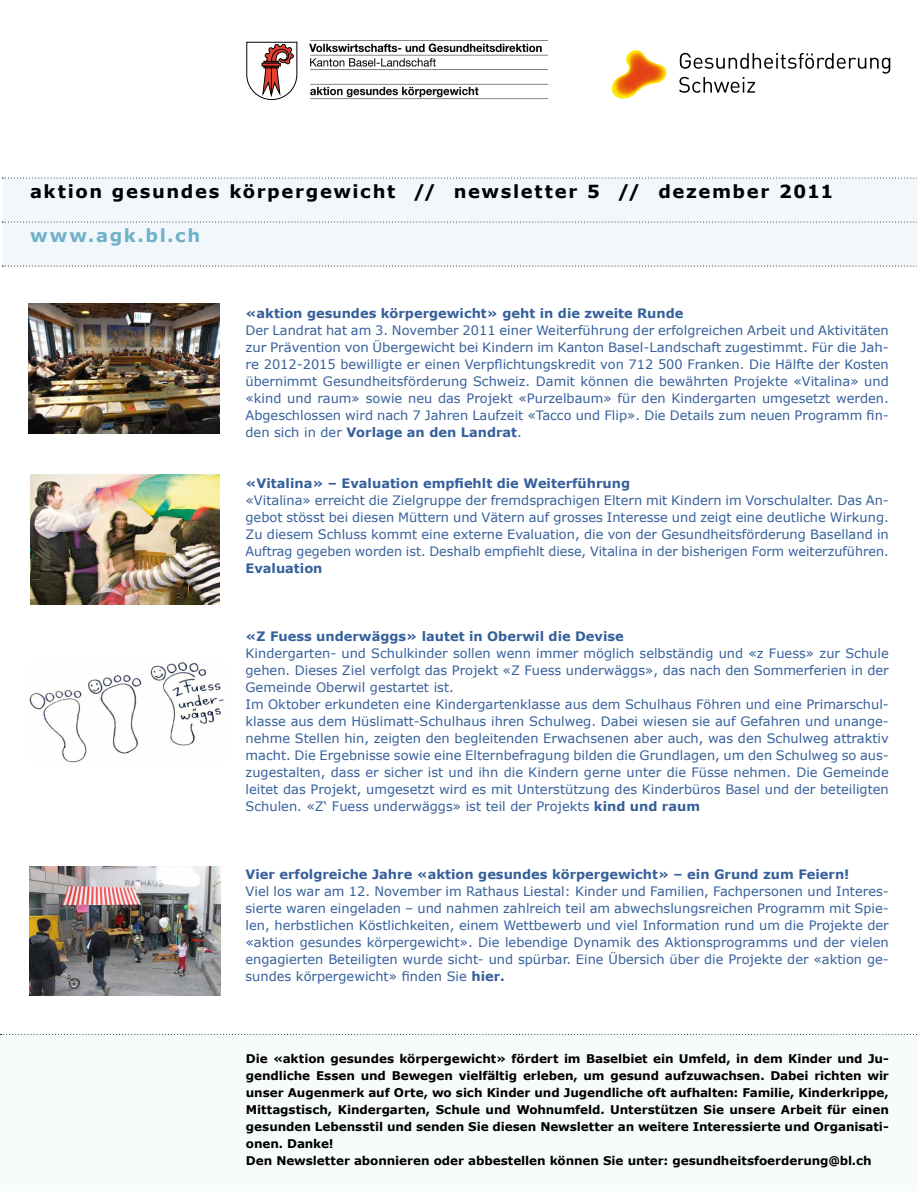
<style>
.page{position:relative;width:917px;height:1191px;background:#fff}
.page>*{position:absolute;margin:0;border:0;box-sizing:border-box;transform-origin:0 0}
.t1{font:700 18px "Verdana";letter-spacing:.085em;color:#000}
.t2{font:700 18px "Verdana";letter-spacing:.095em;color:#70b1c9}
.t3{font:13px/17px "Verdana";color:#36609b;text-align:justify}
.t4{font:700 13px "Verdana";color:#36609b}
.t5{font:700 12px/17px "Verdana";letter-spacing:-.01em;color:#000}
.s1{font-weight:700}
</style>
<div class="page">
<div style="left:0;top:1033px;width:916px;height:158px;background:#f8fbfc"></div>
<div style="left:3px;top:178px;width:914px;height:89px;background:#f1f7fa"></div>
<svg style="left:2px;top:177px;width:915px;height:1px"></svg>
<svg style="left:2px;top:221px;width:915px;height:1px"></svg>
<svg style="left:2px;top:265px;width:915px;height:1px"></svg>
<svg style="left:0;top:1034px;width:917px;height:1px"></svg>
<svg style="left:679px;top:53px;width:211px;height:40px"></svg>
<img style="left:611px;top:50px;width:56px;height:49px">
<img style="left:309px;top:43px;width:238px;height:56px">
<svg style="left:246px;top:42px;width:51px;height:59px"></svg>
<img style="left:30px;top:474px;width:189px;height:130px">
<img style="left:29px;top:866px;width:191px;height:130px">
<img style="left:28px;top:303px;width:192px;height:131px">
<img style="left:30px;top:661px;width:194px;height:101px">
<h1 class="t1" style="left:30px;top:180px;width:804px">aktion gesundes körpergewicht // newsletter 5 // dezember 2011</h1>
<h1 class="t2" style="left:30px;top:224px;width:172px">www.agk.bl.ch</h1>
<p class="t4" style="left:245px;top:304px;width:439px">«aktion gesundes körpergewicht» geht in die zweite Runde</p>
<p class="t3" style="left:245px;top:321px;width:645px">Der Landrat hat am 3. November 2011 einer Weiterführung der erfolgreichen Arbeit und Aktivitäten zur Prävention von Übergewicht bei Kindern im Kanton Basel-Landschaft zugestimmt. Für die Jah&shy;re 2012-2015 bewilligte er einen Verpflichtungskredit von 712 500 Franken. Die Hälfte der Kosten übernimmt Gesundheitsförderung Schweiz. Damit können die bewährten Projekte «Vitalina» und «kind und raum» sowie neu das Projekt «Purzelbaum» für den Kindergarten umgesetzt werden.<br>Abgeschlossen wird nach 7 Jahren Laufzeit «Tacco und Flip». Die Details zum neuen Programm fin&shy;den sich in der <span class="s1">Vorlage an den Landrat</span>.</p>
<p class="t4" style="left:245px;top:475px;width:386px">«Vitalina» – Evaluation empfiehlt die Weiterführung</p>
<p class="t3" style="left:245px;top:491px;width:645px">«Vitalina» erreicht die Zielgruppe der fremdsprachigen Eltern mit Kindern im Vorschulalter. Das An&shy;gebot stösst bei diesen Müttern und Vätern auf grosses Interesse und zeigt eine deutliche Wirkung.<br>Zu diesem Schluss kommt eine externe Evaluation, die von der Gesundheitsförderung Baselland in Auftrag gegeben worden ist. Deshalb empfiehlt diese, Vitalina in der bisherigen Form weiterzuführen.</p>
<p class="t4" style="left:245px;top:560px;width:78px">Evaluation</p>
<p class="t4" style="left:245px;top:628px;width:380px">«Z Fuess underwäggs» lautet in Oberwil die Devise</p>
<p class="t3" style="left:245px;top:644px;width:645px;text-align:left">Kindergarten- und Schulkinder sollen wenn immer möglich selbständig und «z Fuess» zur Schule gehen. Dieses Ziel verfolgt das Projekt «Z Fuess underwäggs», das nach den Sommerferien in der Gemeinde Oberwil gestartet ist.<br>Im Oktober erkundeten eine Kindergartenklasse aus dem Schulhaus Föhren und eine Primarschul&shy;klasse aus dem Hüslimatt-Schulhaus ihren Schulweg. Dabei wiesen sie auf Gefahren und unange&shy;nehme Stellen hin, zeigten den begleitenden Erwachsenen aber auch, was den Schulweg attraktiv macht. Die Ergebnisse sowie eine Elternbefragung bilden die Grundlagen, um den Schulweg so aus&shy;zugestalten, dass er sicher ist und ihn die Kindern gerne unter die Füsse nehmen. Die Gemeinde leitet das Projekt, umgesetzt wird es mit Unterstützung des Kinderbüros Basel und der beteiligten Schulen. «Z‘ Fuess underwäggs» ist teil der Projekts <span class="s1">kind und raum</span></p>
<p class="t4" style="left:245px;top:866px;width:605px">Vier erfolgreiche Jahre «aktion gesundes körpergewicht» – ein Grund zum Feiern!</p>
<p class="t3" style="left:245px;top:882px;width:645px">Viel los war am 12. November im Rathaus Liestal: Kinder und Familien, Fachpersonen und Interes&shy;sierte waren eingeladen – und nahmen zahlreich teil am abwechslungsreichen Programm mit Spie&shy;len, herbstlichen Köstlichkeiten, einem Wettbewerb und viel Information rund um die Projekte der «aktion gesundes körpergewicht». Die lebendige Dynamik des Aktionsprogramms und der vielen engagierten Beteiligten wurde sicht- und spürbar. Eine Übersich über die Projekte der «aktion ge&shy;sundes körpergewicht» finden Sie <span class="s1">hier.</span></p>
<p class="t5" style="left:246px;top:1050px;width:644px">Die «aktion gesundes körpergewicht» fördert im Baselbiet ein Umfeld, in dem Kinder und Ju&shy;gendliche Essen und Bewegen vielfältig erleben, um gesund aufzuwachsen. Dabei richten wir unser Augenmerk auf Orte, wo sich Kinder und Jugendliche oft aufhalten: Familie, Kinderkrippe, Mittagstisch, Kindergarten, Schule und Wohnumfeld. Unterstützen Sie unsere Arbeit für einen gesunden Lebensstil und senden Sie diesen Newsletter an weitere Interessierte und Organisati&shy;onen. Danke!<br>Den Newsletter abonnieren oder abbestellen können Sie unter: gesundheitsfoerderung@bl.ch</p>
</div>
